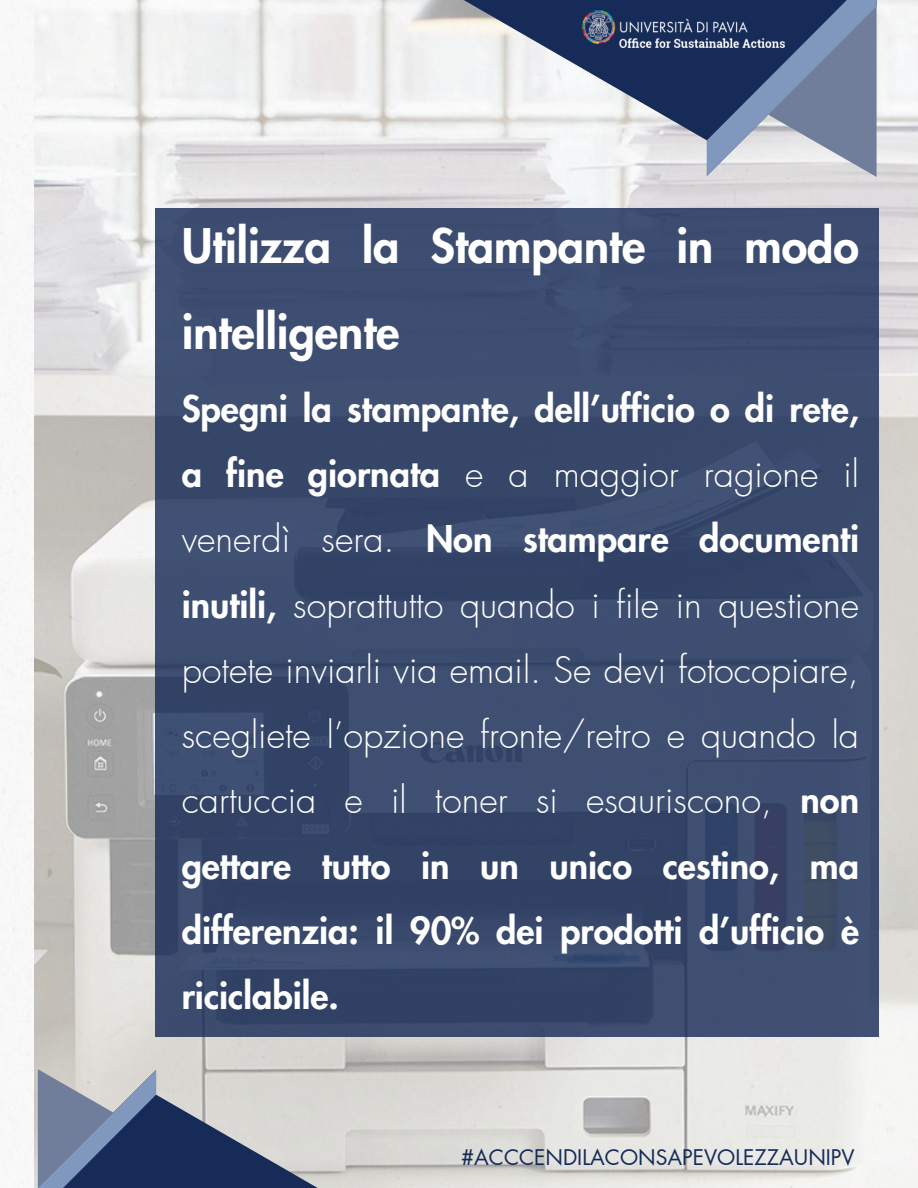
<style>
.page{position:relative;width:918px;height:1188px;background:#fff}
.page>*{position:absolute;margin:0;border:0;box-sizing:border-box;transform-origin:0 0}
.t1{font:800 46.65px/85.5px "Futura LT Pro";color:#fff}
.t2{font:300 36px/65.2px "Futura LT Pro";color:#fff;text-align:justify}
.t3{font:21px "Futura LT Pro";color:#162b57}
.s1{font-weight:800}
</style>
<div class="page">
<img style="left:35px;top:0;width:883px;height:1188px">
<div style="left:155px;top:208px;width:724px;height:829px;background:linear-gradient(to right,#38496d,#3b4c6e)"></div>
<svg style="left:464px;top:0;width:243px;height:176px"></svg>
<svg style="left:707px;top:0;width:170px;height:177px;background:#73819f"></svg>
<svg style="left:38px;top:1069px;width:287px;height:119px;background:#7f899d"></svg>
<img style="left:582px;top:10px;width:202px;height:37px">
<p class="t1" style="left:182px;top:205px;width:679px">Utilizza la Stampante in modo intelligente</p>
<p class="t2" style="left:182px;top:378px;width:679px"><span class="s1">Spegni la stampante, dell’ufficio o di rete, a fine giornata</span> e a maggior ragione il venerdì sera. <span class="s1">Non stampare documenti inutili,</span> soprattutto quando i file in questione potete inviarli via email. Se devi fotocopiare, scegliete l’opzione fronte/retro e quando la cartuccia e il toner si esauriscono, <span class="s1">non gettare tutto in un unico cestino, ma differenzia: il 90% dei prodotti d’ufficio è riciclabile.</span></p>
<p class="t3" style="left:461px;top:1148px;width:395px">#ACCCENDILACONSAPEVOLEZZAUNIPV</p>
</div>
